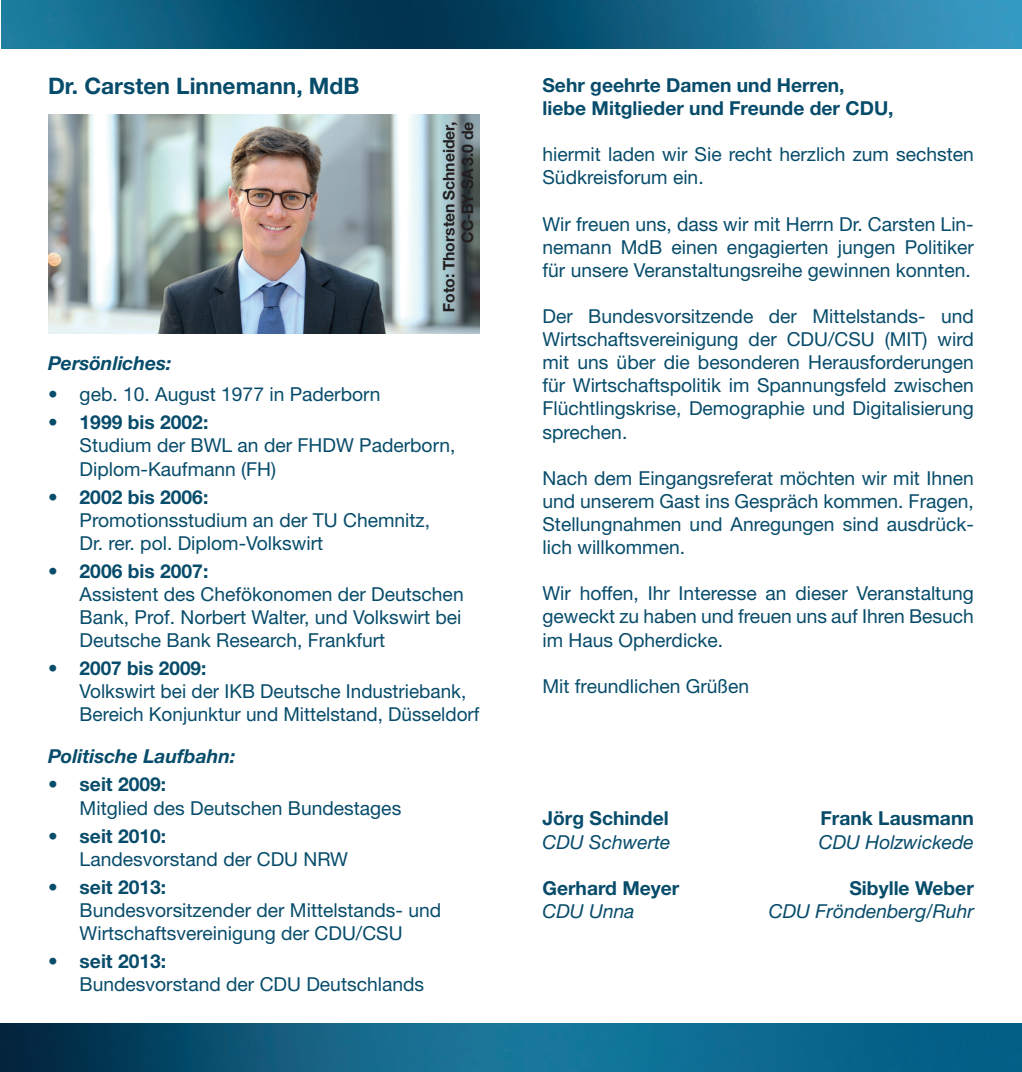
<style>
.page{position:relative;width:1022px;height:1072px;background:#fff}
.page>*{position:absolute;margin:0;border:0;box-sizing:border-box;transform-origin:0 0}
.t1{font:700 22.75px "Helvetica Neue LT Std";color:#074c6b}
.t2{font:19.25px/23.1px "Helvetica Neue LT Std";color:#074c6b}
.t3{font:700 19.25px/23.1px "Helvetica Neue LT Std";color:#074c6b}
.t4{font:italic 19.25px "Helvetica Neue LT Std";color:#074c6b}
.t5{font:italic 700 19.25px "Helvetica Neue LT Std";color:#074c6b}
.t6{font:700 15.75px/18.9px "CDU Helvetica";color:#231f20;text-align:right}
.s1{font-weight:700}
</style>
<div class="page">
<img style="left:48px;top:114px;width:431px;height:219px">
<img style="left:2px;top:0;width:1020px;height:48px">
<img style="left:0;top:1023px;width:1022px;height:48px">
<p class="t1" style="left:48px;top:72px;width:313px">Dr. Carsten Linnemann, MdB</p>
<p class="t6" style="left:439px;top:311px;width:191px;rotate:-90deg">Foto: Thorsten Schneider,<br>CC-BY-SA 3.0 de</p>
<p class="t5" style="left:48px;top:351px;width:125px">Persönliches:</p>
<p class="t2" style="left:48px;top:382px;width:334px">• geb. 10. August 1977 in Paderborn</p>
<p class="t2" style="left:80px;top:410px;width:377px;text-indent:-31px">• <span class="s1">1999 bis 2002:<br></span>Studium der BWL an der FHDW Paderborn,<br>Diplom-Kaufmann (FH)</p>
<p class="t2" style="left:80px;top:485px;width:352px;text-indent:-31px">• <span class="s1">2002 bis 2006:<br></span>Promotionsstudium an der TU Chemnitz,<br>Dr. rer. pol. Diplom-Volkswirt</p>
<p class="t2" style="left:80px;top:559px;width:386px;text-indent:-31px">• <span class="s1">2006 bis 2007:<br></span>Assistent des Chefökonomen der Deutschen Bank, Prof. Norbert Walter, und Volkswirt bei Deutsche Bank Research, Frankfurt</p>
<p class="t2" style="left:80px;top:656px;width:401px;text-indent:-31px">• <span class="s1">2007 bis 2009:<br></span>Volkswirt bei der IKB Deutsche Industriebank,<br>Bereich Konjunktur und Mittelstand, Düsseldorf</p>
<p class="t5" style="left:48px;top:744px;width:189px">Politische Laufbahn:</p>
<p class="t2" style="left:80px;top:772px;width:323px;text-indent:-31px">• <span class="s1">seit 2009:<br></span>Mitglied des Deutschen Bundestages</p>
<p class="t2" style="left:80px;top:824px;width:270px;text-indent:-31px">• <span class="s1">seit 2010:<br></span>Landesvorstand der CDU NRW</p>
<p class="t2" style="left:80px;top:875px;width:363px;text-indent:-31px">• <span class="s1">seit 2013:<br></span>Bundesvorsitzender der Mittelstands- und<br>Wirtschaftsvereinigung der CDU/CSU</p>
<p class="t2" style="left:80px;top:949px;width:346px;text-indent:-31px">• <span class="s1">seit 2013:<br></span>Bundesvorstand der CDU Deutschlands</p>
<p class="t3" style="left:542px;top:73px;width:353px">Sehr geehrte Damen und Herren,<br>liebe Mitglieder und Freunde der CDU,</p>
<p class="t2" style="left:542px;top:143px;width:433px">hiermit laden wir Sie recht herzlich zum sechsten<br>Südkreisforum ein.</p>
<p class="t2" style="left:542px;top:212px;width:433px;text-align:justify">Wir freuen uns, dass wir mit Herrn Dr. Carsten Lin&shy;nemann MdB einen engagierten jungen Politiker für unsere Veranstaltungsreihe gewinnen konnten.</p>
<p class="t2" style="left:542px;top:304px;width:433px;text-align:justify">Der Bundesvorsitzende der Mittelstands- und Wirtschaftsvereinigung der CDU/CSU (MIT) wird mit uns über die besonderen Herausforderungen für Wirtschaftspolitik im Spannungsfeld zwischen Flüchtlingskrise, Demographie und Digitalisierung sprechen.</p>
<p class="t2" style="left:542px;top:466px;width:433px;text-align:justify">Nach dem Eingangsreferat möchten wir mit Ihnen und unserem Gast ins Gespräch kommen. Fragen, Stellungnahmen und Anregungen sind ausdrück&shy;lich willkommen.</p>
<p class="t2" style="left:542px;top:581px;width:433px;text-align:justify">Wir hoffen, Ihr Interesse an dieser Veranstaltung geweckt zu haben und freuen uns auf Ihren Besuch im Haus Opherdicke.</p>
<p class="t2" style="left:542px;top:674px;width:208px">Mit freundlichen Grüßen</p>
<p class="t3" style="left:542px;top:806px;width:128px">Jörg Schindel</p>
<p class="t4" style="left:542px;top:830px;width:129px">CDU Schwerte</p>
<p class="t3" style="left:542px;top:875px;width:138px">Gerhard Meyer</p>
<p class="t4" style="left:542px;top:899px;width:93px">CDU Unna</p>
<p class="t3" style="left:820px;top:806px;width:155px">Frank Lausmann</p>
<p class="t4" style="left:819px;top:830px;width:157px">CDU Holzwickede</p>
<p class="t3" style="left:849px;top:875px;width:126px">Sibylle Weber</p>
<p class="t4" style="left:769px;top:899px;width:206px">CDU Fröndenberg/Ruhr</p>
</div>
